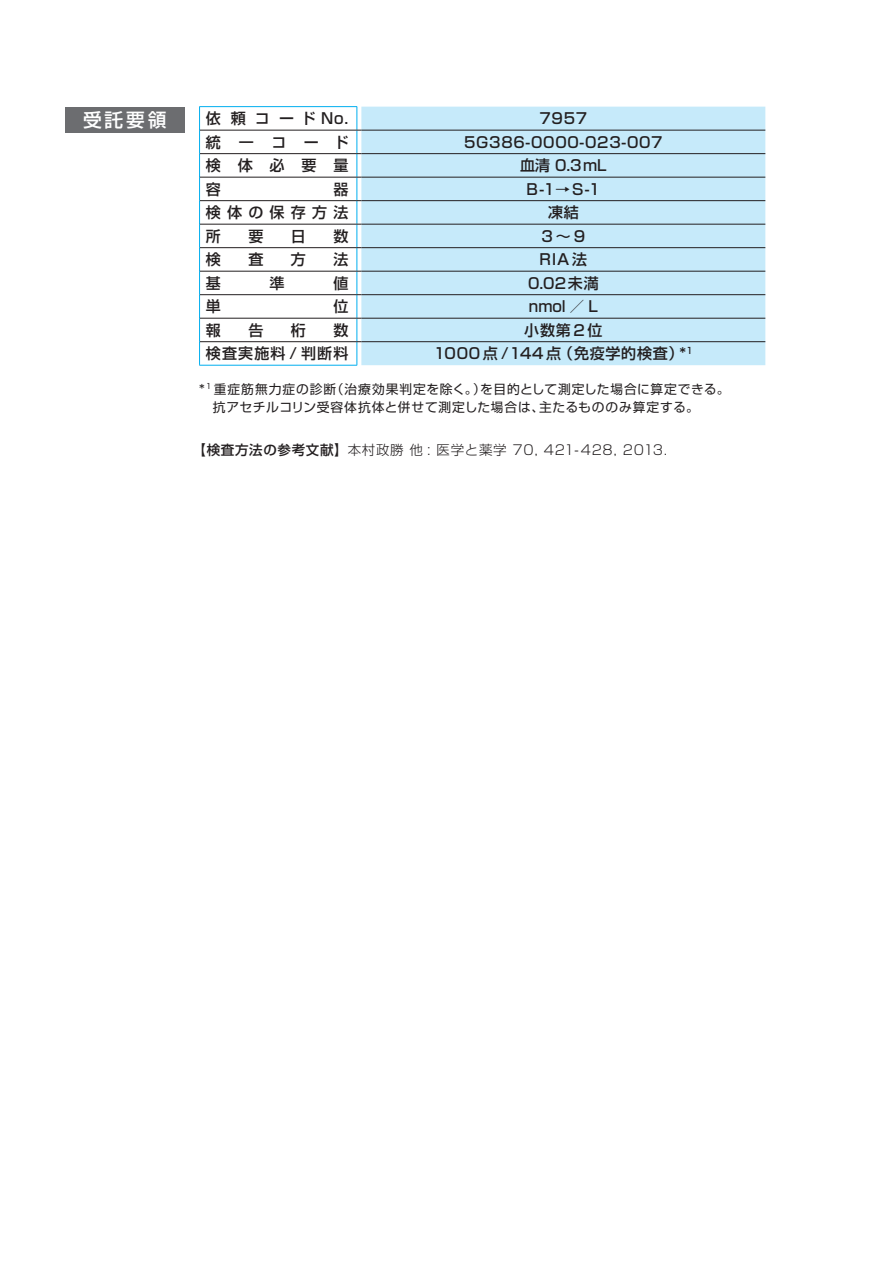
<style>
.page{position:relative;width:893px;height:1263px;background:#fff}
.page>*{position:absolute;margin:0;border:0;box-sizing:border-box;transform-origin:0 0}
.t1{font:500 18.75px "Shin Go";color:#fff}
.t2{font:500 15px "Shin Go Pro";letter-spacing:.05em;color:#231f20}
.t3{font:500 15px "Shin Go Pro";letter-spacing:.075em;color:#231f20}
.t4{font:500 15px "Shin Go Pro";letter-spacing:.415em;color:#231f20}
.t5{font:300 13.5px "Shin Go Pro";letter-spacing:.05em;color:#231f20}
.t6{font:12.75px/18px "Shin Go Pro";letter-spacing:.065em;color:#231f20}
.s1{font-weight:500}
</style>
<div class="page">
<div style="left:361px;top:107px;width:404px;height:258px;background:#c6eafa"></div>
<hr style="left:199px;top:106px;width:158px;height:1px;background:#00aeef">
<svg style="left:199px;top:107px;width:1px;height:258px"></svg>
<hr style="left:199px;top:365px;width:158px;height:1px;background:#00aeef">
<hr style="left:200px;top:130px;width:157px;height:1px;background:#231f20">
<hr style="left:361px;top:130px;width:404px;height:1px;background:#231f20">
<hr style="left:200px;top:153px;width:157px;height:1px;background:#231f20">
<hr style="left:361px;top:153px;width:404px;height:1px;background:#231f20">
<hr style="left:200px;top:177px;width:157px;height:1px;background:#231f20">
<hr style="left:361px;top:177px;width:404px;height:1px;background:#231f20">
<hr style="left:200px;top:200px;width:157px;height:1px;background:#231f20">
<hr style="left:361px;top:200px;width:404px;height:1px;background:#231f20">
<hr style="left:200px;top:224px;width:157px;height:1px;background:#231f20">
<hr style="left:361px;top:224px;width:404px;height:1px;background:#231f20">
<hr style="left:200px;top:247px;width:157px;height:1px;background:#231f20">
<hr style="left:361px;top:247px;width:404px;height:1px;background:#231f20">
<hr style="left:200px;top:271px;width:157px;height:1px;background:#231f20">
<hr style="left:361px;top:271px;width:404px;height:1px;background:#231f20">
<hr style="left:200px;top:294px;width:157px;height:1px;background:#231f20">
<hr style="left:361px;top:294px;width:404px;height:1px;background:#231f20">
<hr style="left:200px;top:318px;width:157px;height:1px;background:#231f20">
<hr style="left:361px;top:318px;width:404px;height:1px;background:#231f20">
<hr style="left:200px;top:341px;width:157px;height:1px;background:#231f20">
<svg style="left:357px;top:107px;width:4px;height:258px"></svg>
<hr style="left:361px;top:341px;width:404px;height:1px;background:#231f20">
<div style="left:65px;top:107px;width:119px;height:25px;background:#6c6d70"></div>
<p class="t1" style="left:83px;top:107px;width:85px">受託要領</p>
<p class="t2" style="left:206px;top:106px;width:144px">依 頼 コ ードNo.</p>
<p class="t2" style="left:539px;top:106px;width:49px">7957</p>
<p class="t2" style="left:206px;top:130px;width:144px">統一コード</p>
<p class="t2" style="left:464px;top:130px;width:200px">5G386-0000-023-007</p>
<p class="t2" style="left:206px;top:153px;width:144px">検体必要量</p>
<p class="t2" style="left:520px;top:153px;width:88px">血清 0.3mL</p>
<p class="t2" style="left:206px;top:177px;width:16px">容</p>
<p class="t2" style="left:333px;top:177px;width:16px">器</p>
<p class="t2" style="left:526px;top:177px;width:75px">B-1→S-1</p>
<p class="t4" style="left:206px;top:200px;width:144px">検体の保存方法</p>
<p class="t2" style="left:548px;top:200px;width:32px">凍結</p>
<p class="t2" style="left:206px;top:224px;width:16px">所</p>
<p class="t2" style="left:249px;top:224px;width:16px">要</p>
<p class="t2" style="left:291px;top:224px;width:16px">日</p>
<p class="t2" style="left:333px;top:224px;width:16px">数</p>
<p class="t2" style="left:542px;top:224px;width:45px">3〜9</p>
<p class="t2" style="left:206px;top:247px;width:16px">検</p>
<p class="t2" style="left:248px;top:247px;width:16px">査</p>
<p class="t2" style="left:291px;top:247px;width:16px">方</p>
<p class="t2" style="left:333px;top:247px;width:16px">法</p>
<p class="t2" style="left:540px;top:247px;width:49px">RIA法</p>
<p class="t2" style="left:206px;top:271px;width:16px">基</p>
<p class="t2" style="left:270px;top:271px;width:16px">準</p>
<p class="t2" style="left:333px;top:271px;width:16px">値</p>
<p class="t2" style="left:528px;top:271px;width:72px">0.02未満</p>
<p class="t2" style="left:206px;top:294px;width:16px">単</p>
<p class="t2" style="left:333px;top:294px;width:16px">位</p>
<p class="t2" style="left:529px;top:294px;width:70px">nmol ／ L</p>
<p class="t2" style="left:206px;top:318px;width:16px">報</p>
<p class="t2" style="left:248px;top:318px;width:16px">告</p>
<p class="t2" style="left:291px;top:318px;width:16px">桁</p>
<p class="t2" style="left:333px;top:318px;width:16px">数</p>
<p class="t2" style="left:524px;top:318px;width:80px">小数第2位</p>
<p class="t3" style="left:206px;top:341px;width:144px">検査実施料 / 判断料</p>
<p class="t2" style="left:434px;top:341px;width:260px">1000 点 /144 点 （免疫学的検査）*<sup>1</sup></p>
<p class="t6" style="left:213px;top:378px;width:518px;text-indent:-14px">*<sup>1</sup> 重症筋無力症の診断（治療効果判定を除く。）を目的として測定した場合に算定できる。抗アセチルコリン受容体抗体と併せて測定した場合は、主たるもののみ算定する。</p>
<p class="t5" style="left:192px;top:439px;width:476px"><span class="s1">【検査方法の参考文献】</span>本村政勝 他 : 医学と薬学 70, 421-428, 2013.</p>
</div>
